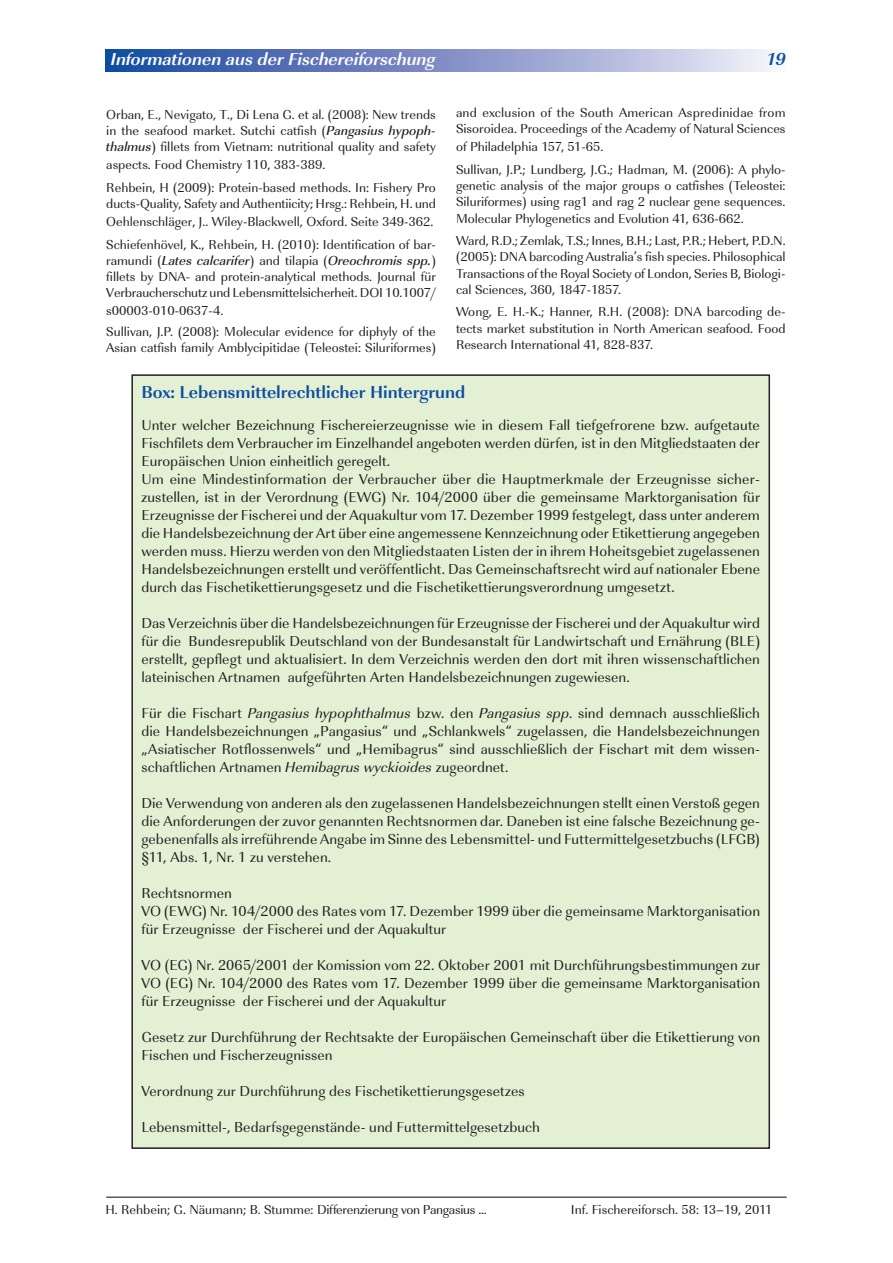
<style>
.page{position:relative;width:893px;height:1263px;background:#fff}
.page>*{position:absolute;margin:0;border:0;box-sizing:border-box;transform-origin:0 0}
.t1{font:700 18px "URW Imperial T";color:#0d4da1}
.t2{font:18px "URW Imperial T Bold Obli";color:#fff}
.t3{font:18px "URW Imperial T Bold Obli";color:#0d4da1}
.Fließtext_deu{font:15px/18px "URW Imperial T";letter-spacing:.005em;color:#231f20;text-align:justify}
.Literatur_engl{font:13.5px/16.2px "URW Imperial T";color:#231f20;text-align:justify}
.Literatur_engl-2{font:13.5px "URW Imperial T";letter-spacing:-.02em;color:#231f20}
.s1{font-family:"URW Imperial T Medi Obli"}
.s2{font-family:"URW Imperial T Regu Obli"}
</style>
<div class="page">
<hr style="left:106px;top:1196px;width:681px;height:2px;background:#231f20">
<div style="left:105px;top:49px;width:682px;height:23px;background:linear-gradient(to right,#13419c,#f3eaf7)"></div>
<div style="left:132px;top:375px;width:637px;height:773px;background:#e4f0d4"></div>
<p class="t2" style="left:111px;top:49px;width:327px">Informationen aus der Fischereiforschung</p>
<p class="t3" style="left:766px;top:49px;width:21px">19</p>
<p class="Literatur_engl" style="left:106px;top:106px;width:331px">Orban, E., Nevigato, T., Di Lena G. et al. (2008): New trends in the seafood market. Sutchi catfish (<span class="s1">Pangasius hypoph&shy;thalmus</span>) fillets from Vietnam: nutritional quality and safety</p>
<p class="Literatur_engl" style="left:106px;top:157px;width:221px">aspects. Food Chemistry 110, 383-389.</p>
<p class="Literatur_engl" style="left:106px;top:179px;width:331px">Rehbein, H (2009): Protein-based methods. In: Fishery Pro ducts-Quality, Safety and Authentiicity; Hrsg.: Rehbein, H. und</p>
<p class="Literatur_engl" style="left:106px;top:214px;width:329px">Oehlenschläger, J.. Wiley-Blackwell, Oxford. Seite 349-362.</p>
<p class="Literatur_engl" style="left:106px;top:236px;width:331px">Schiefenhövel, K., Rehbein, H. (2010): Identification of bar&shy;ramundi (<span class="s1">Lates calcarifer</span>) and tilapia (<span class="s1">Oreochromis spp.</span>) fillets by DNA- and protein-analytical methods. Journal für Verbraucherschutz und Lebensmittelsicherheit. DOI 10.1007/</p>
<p class="Literatur_engl" style="left:106px;top:303px;width:119px">s00003-010-0637-4.</p>
<p class="Literatur_engl" style="left:106px;top:324px;width:331px">Sullivan, J.P. (2008): Molecular evidence for diphyly of the<br>Asian catfish family Amblycipitidae (Teleostei: Siluriformes)</p>
<p class="Literatur_engl" style="left:456px;top:105px;width:331px">and exclusion of the South American Aspredinidae from<br>Sisoroidea. Proceedings of the Academy of Natural Sciences</p>
<p class="Literatur_engl" style="left:456px;top:139px;width:149px">of Philadelphia 157, 51-65.</p>
<p class="Literatur_engl" style="left:456px;top:162px;width:331px">Sullivan, J.P.; Lundberg, J.G.; Hadman, M. (2006): A phylo&shy;genetic analysis of the major groups o catfishes (Teleostei:<br>Siluriformes) using rag1 and rag 2 nuclear gene sequences.<br>Molecular Phylogenetics and Evolution 41, 636-662.</p>
<p class="Literatur_engl" style="left:456px;top:233px;width:331px">Ward, R.D.; Zemlak, T.S.; Innes, B.H.; Last, P.R.; Hebert, P.D.N. (2005): DNA barcoding Australia’s fish species. Philosophical Transactions of the Royal Society of London, Series B, Biologi&shy;cal Sciences, 360, 1847-1857.</p>
<p class="Literatur_engl" style="left:456px;top:304px;width:331px">Wong, E. H.-K.; Hanner, R.H. (2008): DNA barcoding de&shy;tects market substitution in North American seafood. Food Research International 41, 828-837.</p>
<h2 class="t1" style="left:141px;top:381px;width:325px">Box: Lebensmittelrechtlicher Hintergrund</h2>
<p class="Fließtext_deu" style="left:141px;top:416px;width:620px">Unter welcher Bezeichnung Fischereierzeugnisse wie in diesem Fall tiefgefrorene bzw. aufgetaute Fischfilets dem Verbraucher im Einzelhandel angeboten werden dürfen, ist in den Mitgliedstaaten der Europäischen Union einheitlich geregelt.</p>
<p class="Fließtext_deu" style="left:141px;top:470px;width:620px">Um eine Mindestinformation der Verbraucher über die Hauptmerkmale der Erzeugnisse sicher&shy;zustellen, ist in der Verordnung (EWG) Nr. 104/2000 über die gemeinsame Marktorganisation für Erzeugnisse der Fischerei und der Aquakultur vom 17. Dezember 1999 festgelegt, dass unter anderem die Handelsbezeichnung der Art über eine angemessene Kennzeichnung oder Etikettierung angegeben werden muss. Hierzu werden von den Mitgliedstaaten Listen der in ihrem Hoheitsgebiet zugelassenen Handelsbezeichnungen erstellt und veröffentlicht. Das Gemeinschaftsrecht wird auf nationaler Ebene durch das Fischetikettierungsgesetz und die Fischetikettierungsverordnung umgesetzt.</p>
<p class="Fließtext_deu" style="left:141px;top:614px;width:620px">Das Verzeichnis über die Handelsbezeichnungen für Erzeugnisse der Fischerei und der Aquakultur wird für die Bundesrepublik Deutschland von der Bundesanstalt für Landwirtschaft und Ernährung (BLE) erstellt, gepflegt und aktualisiert. In dem Verzeichnis werden den dort mit ihren wissenschaftlichen lateinischen Artnamen aufgeführten Arten Handelsbezeichnungen zugewiesen.</p>
<p class="Fließtext_deu" style="left:141px;top:704px;width:620px">Für die Fischart <span class="s2">Pangasius hypophthalmus</span> bzw. den <span class="s2">Pangasius spp</span>. sind demnach ausschließlich die Handelsbezeichnungen „Pangasius“ und „Schlankwels“ zugelassen, die Handelsbezeichnungen „Asiatischer Rotflossenwels“ und „Hemibagrus“ sind ausschließlich der Fischart mit dem wissen&shy;schaftlichen Artnamen <span class="s2">Hemibagrus wyckioides</span> zugeordnet.</p>
<p class="Fließtext_deu" style="left:141px;top:794px;width:620px">Die Verwendung von anderen als den zugelassenen Handelsbezeichnungen stellt einen Verstoß gegen die Anforderungen der zuvor genannten Rechtsnormen dar. Daneben ist eine falsche Bezeichnung ge&shy;gebenenfalls als irreführende Angabe im Sinne des Lebensmittel- und Futtermittelgesetzbuchs (LFGB) §11, Abs. 1, Nr. 1 zu verstehen.</p>
<p class="Fließtext_deu" style="left:141px;top:884px;width:92px">Rechtsnormen</p>
<p class="Fließtext_deu" style="left:141px;top:902px;width:620px">VO (EWG) Nr. 104/2000 des Rates vom 17. Dezember 1999 über die gemeinsame Marktorganisation für Erzeugnisse der Fischerei und der Aquakultur</p>
<p class="Fließtext_deu" style="left:141px;top:956px;width:620px">VO (EG) Nr. 2065/2001 der Komission vom 22. Oktober 2001 mit Durchführungsbestimmungen zur VO (EG) Nr. 104/2000 des Rates vom 17. Dezember 1999 über die gemeinsame Marktorganisation für Erzeugnisse der Fischerei und der Aquakultur</p>
<p class="Fließtext_deu" style="left:141px;top:1028px;width:620px">Gesetz zur Durchführung der Rechtsakte der Europäischen Gemeinschaft über die Etikettierung von<br>Fischen und Fischerzeugnissen</p>
<p class="Fließtext_deu" style="left:141px;top:1082px;width:385px">Verordnung zur Durchführung des Fischetikettierungsgesetzes</p>
<p class="Fließtext_deu" style="left:141px;top:1118px;width:400px">Lebensmittel-, Bedarfsgegenstände- und Futtermittelgesetzbuch</p>
<p class="Literatur_engl-2" style="left:105px;top:1202px;width:383px">H. Rehbein; G. Näumann; B. Stumme: Differenzierung von Pangasius ...</p>
<p class="Literatur_engl" style="left:571px;top:1202px;width:203px">Inf. Fischereiforsch. 58: 13–19, 2011</p>
</div>
